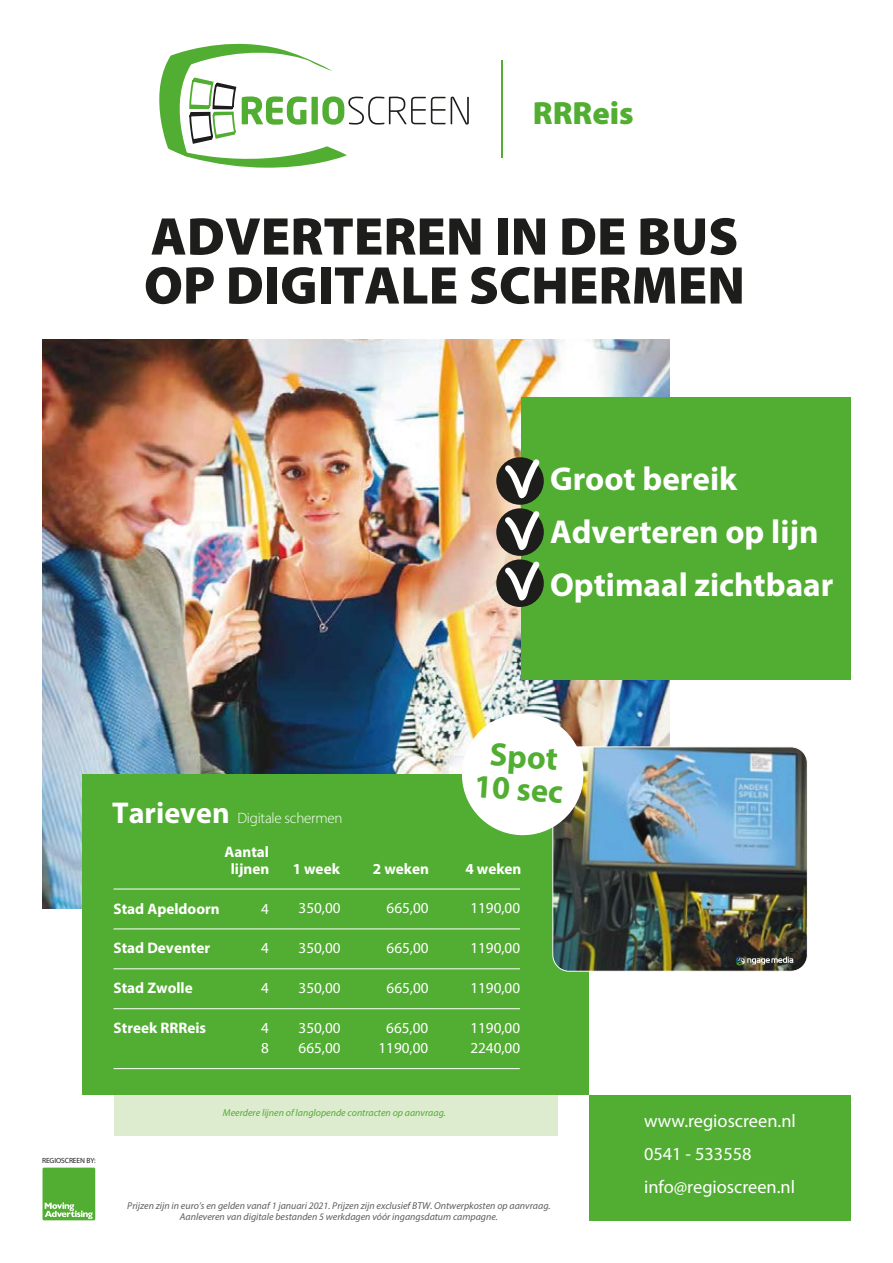
<style>
.page{position:relative;width:893px;height:1263px;background:#fff}
.page>*{position:absolute;margin:0;border:0;box-sizing:border-box;transform-origin:0 0}
.t1{font:900 53.55px/49.1px "Myriad Pro";color:#1d1d1b}
.t2{font:700 33.15px/53.1px "Myriad Pro";color:#fff}
.t3{font:700 32.85px/32.7px "Myriad Pro";color:#52ae32;text-align:center}
.t4{font:900 32.25px "Myriad Pro";color:#52ae32}
.t5{font:18.3px/32.8px "Myriad Pro";color:#fff}
.t6{font:15.3px "Myriad Pro";color:#fff}
.t7{font:700 15.3px "Myriad Pro";color:#fff}
.t8{font:300 15px "Myriad Pro";letter-spacing:-.015em;color:#fff}
.t9{font:italic 9.9px/11.9px "Myriad Pro";color:#5e5d5f;text-align:center}
.t10{font:italic 9.9px "Myriad Pro";color:#52ae32}
.t11{font:7.5px "Myriad Pro";letter-spacing:-.01em;color:#1d1d1b}
.s1{font-weight:700;font-size:30.15px}
</style>
<div class="page">
<div style="left:114px;top:843px;width:443px;height:292px;background:#ddebcf"></div>
<img style="left:43px;top:340px;width:627px;height:569px">
<div style="left:589px;top:1095px;width:261px;height:125px;background:#52ae32"></div>
<div style="left:82px;top:774px;width:507px;height:321px;background:#52ae32"></div>
<div style="left:521px;top:397px;width:329px;height:282px;background:#52ae32"></div>
<div style="left:496px;top:457px;width:48px;height:48px;background:#1d1d1b;border-radius:50%"></div>
<div style="left:496px;top:508px;width:48px;height:48px;background:#1d1d1b;border-radius:50%"></div>
<div style="left:496px;top:559px;width:48px;height:48px;background:#1d1d1b;border-radius:50%"></div>
<svg style="left:505px;top:459px;width:34px;height:39px"></svg>
<svg style="left:505px;top:511px;width:34px;height:39px"></svg>
<svg style="left:505px;top:561px;width:34px;height:39px"></svg>
<div style="left:43px;top:1167px;width:52px;height:53px;background:#52ae32"></div>
<svg style="left:45px;top:1202px;width:48px;height:17px"></svg>
<hr style="left:114px;top:888px;width:406px;height:1px;background:#fff">
<hr style="left:114px;top:928px;width:406px;height:1px;background:#fff">
<hr style="left:114px;top:968px;width:406px;height:1px;background:#fff">
<hr style="left:114px;top:1008px;width:406px;height:1px;background:#fff">
<hr style="left:114px;top:1068px;width:406px;height:1px;background:#fff">
<svg style="left:159px;top:43px;width:310px;height:125px"></svg>
<hr style="left:501px;top:60px;width:1px;height:98px;background:#52ae32">
<img style="left:554px;top:748px;width:252px;height:222px">
<div style="left:552px;top:746px;width:256px;height:226px;border:1px solid #fff;border-radius:16px"></div>
<svg style="left:736px;top:956px;width:57px;height:10px"></svg>
<img style="left:460px;top:711px;width:126px;height:126px">
<h3 class="t4" style="left:533px;top:92px;width:102px">RRReis</h3>
<h1 class="t1" style="left:144px;top:210px;width:603px">ADVERTEREN IN DE BUS<br>OP DIGITALE SCHERMEN</h1>
<h2 class="t2" style="left:550px;top:451px;width:285px">Groot bereik<br>Adverteren op lijn<br>Optimaal zichtbaar</h2>
<h3 class="t3" style="left:478px;top:736px;width:91px;rotate:4deg">Spot<br>10 sec</h3>
<h3 class="t8" style="left:112px;top:809px;width:232px"><span class="s1">Tarieven</span> Digitale schermen</h3>
<h3 class="t7" style="left:231px;top:858px;width:40px">lijnen</h3>
<h3 class="t7" style="left:225px;top:842px;width:46px">Aantal</h3>
<h3 class="t7" style="left:293px;top:859px;width:49px">1 week</h3>
<h3 class="t7" style="left:373px;top:859px;width:58px">2 weken</h3>
<h3 class="t7" style="left:465px;top:859px;width:58px">4 weken</h3>
<h3 class="t7" style="left:114px;top:898px;width:108px">Stad Apeldoorn</h3>
<h3 class="t6" style="left:261px;top:899px;width:9px">4</h3>
<h3 class="t6" style="left:299px;top:899px;width:44px">350,00</h3>
<h3 class="t6" style="left:387px;top:899px;width:44px">665,00</h3>
<h3 class="t6" style="left:470px;top:899px;width:51px">1190,00</h3>
<h3 class="t7" style="left:114px;top:938px;width:98px">Stad Deventer</h3>
<h3 class="t6" style="left:261px;top:939px;width:9px">4</h3>
<h3 class="t6" style="left:299px;top:939px;width:44px">350,00</h3>
<h3 class="t6" style="left:387px;top:939px;width:44px">665,00</h3>
<h3 class="t6" style="left:470px;top:939px;width:51px">1190,00</h3>
<h3 class="t7" style="left:114px;top:978px;width:81px">Stad Zwolle</h3>
<h3 class="t6" style="left:261px;top:979px;width:9px">4</h3>
<h3 class="t6" style="left:299px;top:979px;width:44px">350,00</h3>
<h3 class="t6" style="left:387px;top:979px;width:44px">665,00</h3>
<h3 class="t6" style="left:470px;top:979px;width:51px">1190,00</h3>
<h3 class="t6" style="left:261px;top:1019px;width:9px">4</h3>
<h3 class="t6" style="left:386px;top:1018px;width:44px">665,00</h3>
<h3 class="t6" style="left:470px;top:1018px;width:51px">1190,00</h3>
<h3 class="t6" style="left:378px;top:1038px;width:51px">1190,00</h3>
<h3 class="t7" style="left:114px;top:1018px;width:94px">Streek RRReis</h3>
<h3 class="t6" style="left:299px;top:1018px;width:44px">350,00</h3>
<h3 class="t6" style="left:261px;top:1039px;width:9px">8</h3>
<h3 class="t6" style="left:299px;top:1038px;width:44px">665,00</h3>
<h3 class="t6" style="left:470px;top:1038px;width:51px">2240,00</h3>
<p class="t11" style="left:42px;top:1156px;width:55px">REGIOSCREEN BY:</p>
<p class="t10" style="left:223px;top:1106px;width:224px">Meerdere lijnen of langlopende contracten op aanvraag.</p>
<p class="t9" style="left:127px;top:1199px;width:425px">Prijzen zijn in euro’s en gelden vanaf 1 januari 2021. Prijzen zijn exclusief BTW. Ontwerpkosten op aanvraag.<br>Aanleveren van digitale bestanden 5 werkdagen vóór ingangsdatum campagne.</p>
<h3 class="t5" style="left:644px;top:1104px;width:153px">www.regioscreen.nl<br>0541 - 533558 info@regioscreen.nl</h3>
</div>
